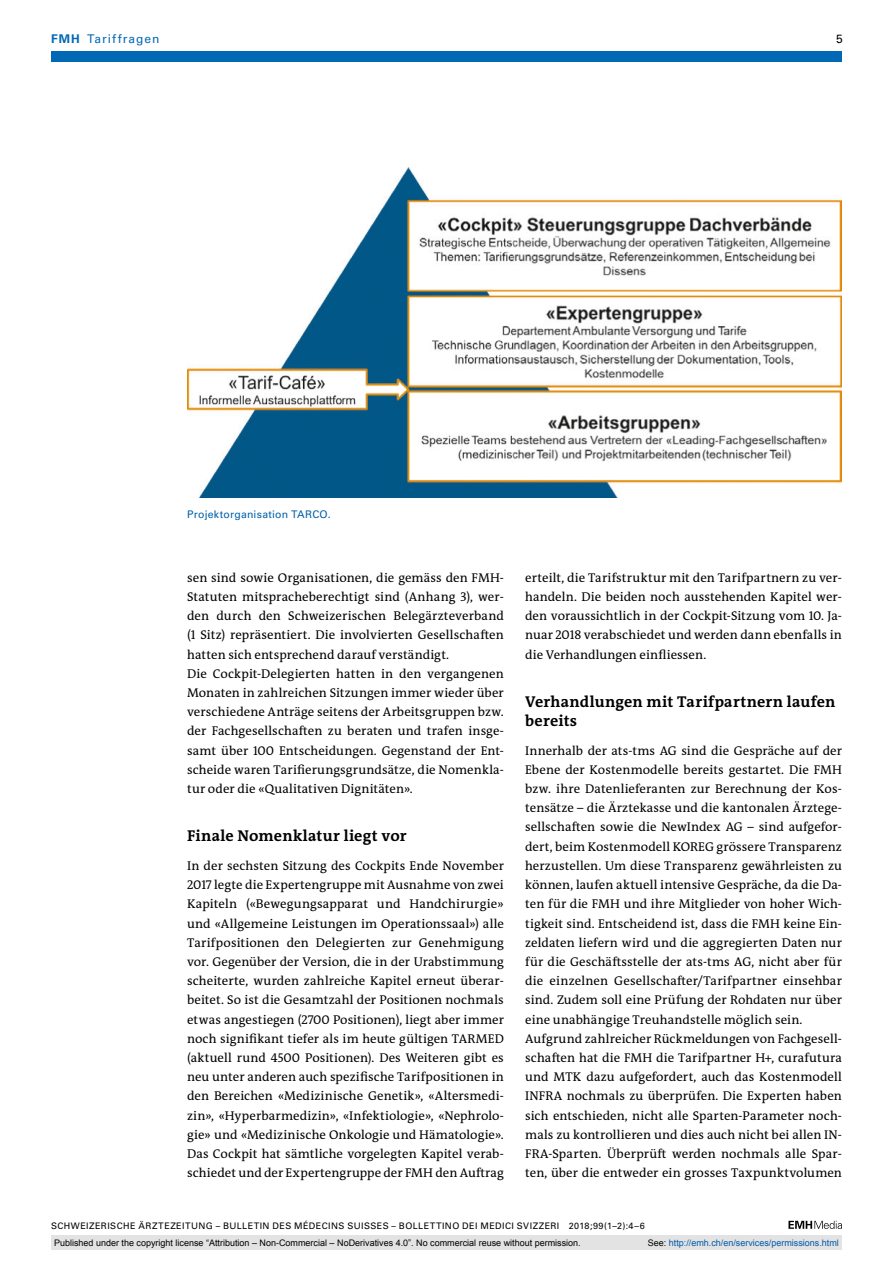
<style>
.page{position:relative;width:893px;height:1263px;background:#fff}
.page>*{position:absolute;margin:0;border:0;box-sizing:border-box;transform-origin:0 0}
.t1{font:700 15.75px/19.2px "The Antiqua B W7";letter-spacing:.015em;color:#000}
.t2{font:12.75px/19.2px "The Antiqua B W5 Plain";letter-spacing:.005em;color:#000}
.t3{font:12px "Univers LT Std";letter-spacing:.08em;color:#0068b4}
.t4{font:12px "Univers LT Std";color:#000}
.t5{font:10.5px "Univers LT Std";letter-spacing:.02em;color:#0060a7}
.t6{font:9px "Arial";color:#000}
.t7{font:9px "Univers LT Std";letter-spacing:.05em;color:#000}
.t8{font:9px "Arial";color:#005ba9}
.s1{font-weight:700}
.s2{color:#000}
</style>
<div class="page">
<svg style="left:788px;top:1221px;width:54px;height:8px"></svg>
<div style="left:51px;top:51px;width:791px;height:11px;background:#0068b4"></div>
<img style="left:187px;top:168px;width:655px;height:329px">
<div style="left:51px;top:1235px;width:791px;height:15px;background:#e3e3e3"></div>
<p class="t3" style="left:51px;top:31px;width:110px"><span class="s1">FMH</span> Tariffragen</p>
<p class="t4" style="left:836px;top:31px;width:8px">5</p>
<p class="t5" style="left:187px;top:508px;width:145px">Projektorganisation TARCO.</p>
<p class="t2" style="left:187px;top:568px;width:318px">sen sind sowie Organisationen, die gemäss den FMH-Statuten mitspracheberechtigt sind (Anhang 3), wer&shy;den durch den Schweizerischen Belegärzteverband (1 Sitz) repräsentiert. Die involvierten Gesellschaften hatten sich entsprechend darauf verständigt.<br>Die Cockpit-Delegierten hatten in den vergangenen Monaten in zahlreichen Sitzungen immer wieder über verschiedene Anträge seitens der Arbeitsgruppen bzw. der Fachgesellschaften zu beraten und trafen insge&shy;samt über 100 Entscheidungen. Gegenstand der Ent&shy;scheide waren Tarifierungsgrundsätze, die Nomenkla&shy;tur oder die «Qualitativen Dignitäten».</p>
<p class="t1" style="left:187px;top:826px;width:221px">Finale Nomenklatur liegt vor</p>
<p class="t2" style="left:187px;top:856px;width:318px;text-align:justify">In der sechsten Sitzung des Cockpits Ende November 2017 legte die Expertengruppe mit Ausnahme von zwei Kapiteln («Bewegungsapparat und Handchirurgie» und «Allgemeine Leistungen im Operationssaal») alle Tarifpositionen den Delegierten zur Genehmigung vor. Gegenüber der Version, die in der Urabstimmung scheiterte, wurden zahlreiche Kapitel erneut überar&shy;beitet. So ist die Gesamtzahl der Positionen nochmals etwas angestiegen (2700 Positionen), liegt aber immer noch signifikant tiefer als im heute gültigen TARMED (aktuell rund 4500 Positionen). Des Weiteren gibt es neu unter anderen auch spezifische Tarifpositionen in den Bereichen «Medizinische Genetik», «Altersmedi&shy;zin», «Hyperbarmedizin», «Infektiologie», «Nephrolo&shy;gie» und «Medizinische Onkologie und Hämatologie».<br>Das Cockpit hat sämtliche vorgelegten Kapitel verab&shy;schiedet und der Expertengruppe der FMH den Auftrag</p>
<p class="t2" style="left:525px;top:568px;width:318px;text-align:justify">erteilt, die Tarifstruktur mit den Tarifpartnern zu ver&shy;handeln. Die beiden noch ausstehenden Kapitel wer&shy;den voraussichtlich in der Cockpit-Sitzung vom 10. Ja&shy;nuar 2018 verabschiedet und werden dann ebenfalls in die Verhandlungen einfliessen.</p>
<p class="t1" style="left:525px;top:692px;width:312px">Verhandlungen mit Tarifpartnern laufen bereits</p>
<p class="t2" style="left:525px;top:741px;width:318px">Innerhalb der ats-tms AG sind die Gespräche auf der Ebene der Kostenmodelle bereits gestartet. Die FMH bzw. ihre Datenlieferanten zur Berechnung der Kos&shy;tensätze – die Ärztekasse und die kantonalen Ärztege&shy;sellschaften sowie die NewIndex AG – sind aufgefor&shy;dert, beim Kostenmodell KOREG grössere Transparenz herzustellen. Um diese Transparenz gewährleisten zu können, laufen aktuell intensive Gespräche, da die Da&shy;ten für die FMH und ihre Mitglieder von hoher Wich&shy;tigkeit sind. Entscheidend ist, dass die FMH keine Ein&shy;zeldaten liefern wird und die aggregierten Daten nur für die Geschäftsstelle der ats-tms AG, nicht aber für die einzelnen Gesellschafter/Tarifpartner einsehbar sind. Zudem soll eine Prüfung der Rohdaten nur über eine unabhängige Treuhandstelle möglich sein.<br>Aufgrund zahlreicher Rückmeldungen von Fachgesell&shy;schaften hat die FMH die Tarifpartner H+, curafutura und MTK dazu aufgefordert, auch das Kostenmodell INFRA nochmals zu überprüfen. Die Experten haben sich entschieden, nicht alle Sparten-Parameter noch&shy;mals zu kontrollieren und dies auch nicht bei allen IN-FRA-Sparten. Überprüft werden nochmals alle Spar&shy;ten, über die entweder ein grosses Taxpunktvolumen</p>
<p class="t7" style="left:51px;top:1220px;width:595px">SCHWEIZERISCHE ÄRZTEZEITUNG – BULLETIN DES MÉDECINS SUISSES – BOLLETTINO DEI MEDICI SVIZZERI 2018;99(1–2):4–6</p>
<p class="t6" style="left:54px;top:1237px;width:528px">Published under the copyright license “Attribution – Non-Commercial – NoDerivatives 4.0”. No commercial reuse without permission.</p>
<p class="t8" style="left:648px;top:1237px;width:193px"><span class="s2">See:</span> http://emh.ch/en/services/permissions.html</p>
</div>
